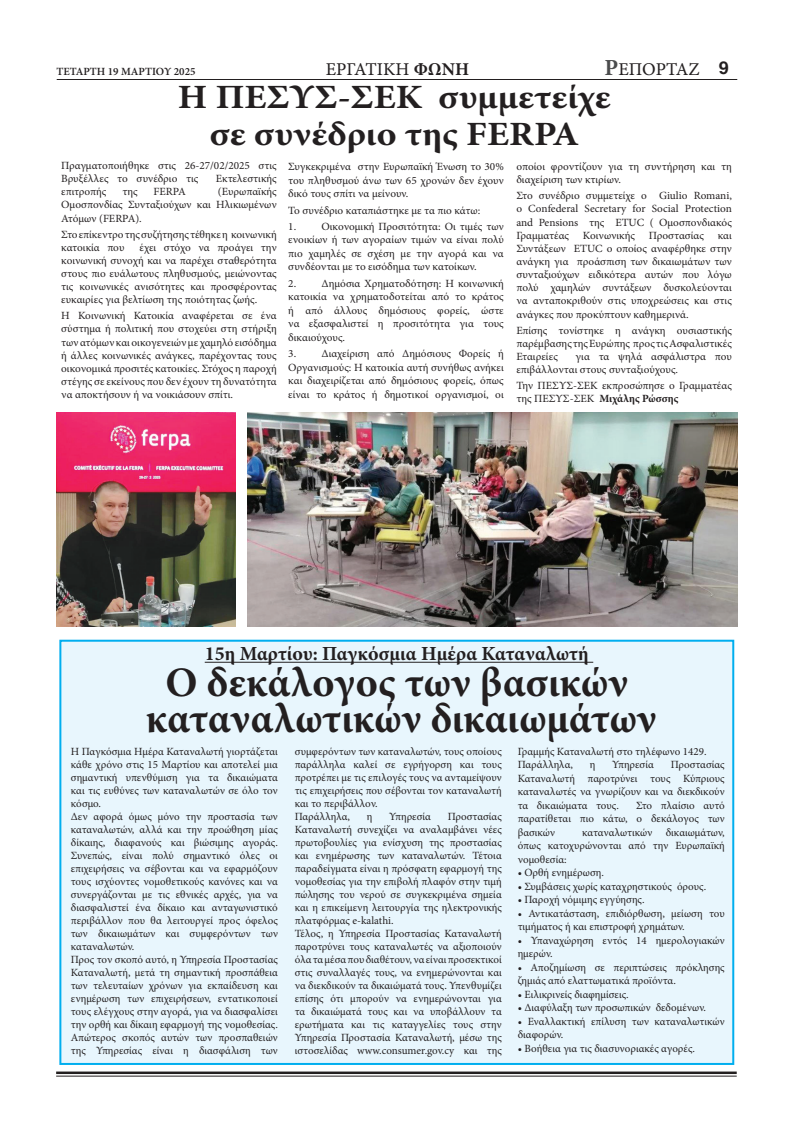
<style>
.page{position:relative;width:794px;height:1134px;background:#fff}
.page>*{position:absolute;margin:0;border:0;box-sizing:border-box;transform-origin:0 0}
.t1{font:700 42px "Minion Pro";color:#231f20}
.t2{font:700 34px "Minion Pro";color:#231f20;scale:1.11 1}
.t3{font:700 20px "Minion Pro";color:#231f20}
.t4{font:18px "Minion Pro Capt";color:#231f20}
.t5{font:700 18px "Helvetica";color:#231f20}
.t6{font:11px/13px "Minion Pro";color:#231f20;text-align:justify}
.t7{font:600 11px "Minion Pro";color:#231f20}
.s1{font-family:"Minion Pro";font-weight:700}
.s2{font-family:"Minion Pro";font-weight:700;font-size:23px;color:#4b4c4d}
.s3{font-weight:700}
</style>
<div class="page">
<img style="left:247px;top:412px;width:490px;height:214px">
<img style="left:57px;top:412px;width:178px;height:214px">
<div style="left:60px;top:641px;width:673px;height:423px;background:#e8f6fd"></div>
<hr style="left:205px;top:662px;width:388px;height:1px;background:#231f20">
<div style="left:59px;top:640px;width:675px;height:425px;border:2px solid #00aeef"></div>
<hr style="left:56px;top:1071px;width:680px;height:3px;background:#231f20">
<hr style="left:56px;top:1076px;width:680px;height:1px;background:#231f20">
<hr style="left:57px;top:79px;width:680px;height:1px;background:#231f20">
<p class="t7" style="left:56px;top:64px;width:141px">ΤΕΤΑΡΤΗ 19 ΜΑΡΤΙΟΥ 2025</p>
<p class="t4" style="left:326px;top:58px;width:145px">ΕΡΓΑΤΙΚΗ <span class="s1">ΦΩΝΗ</span></p>
<p class="t4" style="left:604px;top:58px;width:96px"><span class="s2">Ρ</span>ΕΠΟΡΤΑΖ</p>
<p class="t5" style="left:719px;top:57px;width:12px">9</p>
<p class="t2" style="left:178px;top:73px;width:391px">Η ΠΕΣΥΣ-ΣΕΚ συμμετείχε</p>
<p class="t2" style="left:210px;top:110px;width:334px">σε συνέδριο της FERPA</p>
<p class="t6" style="left:61px;top:159px;width:217px">Πραγματοποιήθηκε στις 26-27/02/2025 στις<br>Βρυξέλλες το συνέδριο τις</p>
<p class="t6" style="left:216px;top:172px;width:62px">Εκτελεστικής</p>
<p class="t6" style="left:61px;top:185px;width:217px;text-indent:157px">(Ευρωπαϊκής Ομοσπονδίας Συνταξιούχων και Ηλικιωμένων Ατόμων (FERPA).</p>
<p class="t6" style="left:61px;top:228px;width:217px">Στο επίκεντρο της συζήτησης τέθηκε η κοινωνική κατοικία που</p>
<p class="t6" style="left:61px;top:185px;width:47px">επιτροπής</p>
<p class="t6" style="left:122px;top:185px;width:17px">της</p>
<p class="t6" style="left:154px;top:185px;width:34px">FERPA</p>
<p class="t6" style="left:61px;top:241px;width:217px;text-indent:78px">έχει στόχο να προάγει την κοινωνική συνοχή και να παρέχει σταθερότητα στους πιο ευάλωτους πληθυσμούς, μειώνοντας τις κοινωνικές ανισότητες και προσφέροντας ευκαιρίες για βελτίωση της ποιότητας ζωής.</p>
<p class="t6" style="left:61px;top:309px;width:217px">Η Κοινωνική Κατοικία αναφέρεται σε ένα σύστημα ή πολιτική που στοχεύει στη στήριξη των ατόμων και οικογενειών με χαμηλό εισόδημα ή άλλες κοινωνικές ανάγκες, παρέχοντας τους οικονομικά προσιτές κατοικίες. Στόχος η παροχή στέγης σε εκείνους που δεν έχουν τη δυνατότητα να αποκτήσουν ή να νοικιάσουν σπίτι.</p>
<p class="t6" style="left:288px;top:160px;width:217px;line-height:13.5px">Συγκεκριμένα στην Ευρωπαϊκή Ένωση το 30% του πληθυσμού άνω των 65 χρονών δεν έχουν δικό τους σπίτι να μείνουν.</p>
<p class="t6" style="left:288px;top:204px;width:193px">Το συνέδριο καταπιάστηκε με τα πιο κάτω:</p>
<p class="t6" style="left:288px;top:220px;width:217px;line-height:13.5px">1. Οικονομική Προσιτότητα: Οι τιμές των ενοικίων ή των αγοραίων τιμών να είναι πολύ πιο χαμηλές σε σχέση με την αγορά και να συνδέονται με το εισόδημα των κατοίκων.</p>
<p class="t6" style="left:288px;top:276px;width:217px;line-height:13.5px">2. Δημόσια Χρηματοδότηση: Η κοινωνική κατοικία να χρηματοδοτείται από το κράτος ή από άλλους δημόσιους φορείς, ώστε να εξασφαλιστεί η προσιτότητα για τους δικαιούχους.</p>
<p class="t6" style="left:288px;top:347px;width:217px;line-height:13.5px">3. Διαχείριση από Δημόσιους Φορείς ή Οργανισμούς: Η κατοικία αυτή συνήθως ανήκει και διαχειρίζεται από δημόσιους φορείς, όπως είναι το κράτος ή δημοτικοί οργανισμοί, οι</p>
<p class="t6" style="left:516px;top:160px;width:217px">οποίοι φροντίζουν για τη συντήρηση και τη διαχείριση των κτιρίων.</p>
<p class="t6" style="left:516px;top:189px;width:217px">Στο συνέδριο συμμετείχε ο Giulio Romani, ο Confederal Secretary for Social Protection and Pensions της ETUC ( Ομοσπονδιακός Γραμματέας</p>
<p class="t6" style="left:583px;top:229px;width:54px">Κοινωνικής</p>
<p class="t6" style="left:649px;top:229px;width:57px">Προστασίας</p>
<p class="t6" style="left:516px;top:229px;width:217px;text-indent:201px">και Συντάξεων ETUC ο οποίος αναφέρθηκε στην ανάγκη για προάσπιση των δικαιωμάτων των συνταξιούχων ειδικότερα αυτών που λόγω πολύ χαμηλών συντάξεων δυσκολεύονται να ανταποκριθούν στις υποχρεώσεις και στις ανάγκες που προκύπτουν καθημερινά.</p>
<p class="t6" style="left:516px;top:324px;width:217px">Επίσης τονίστηκε η ανάγκη ουσιαστικής παρέμβασης της Ευρώπης προς τις Ασφαλιστικές Εταιρείες</p>
<p class="t6" style="left:516px;top:350px;width:217px;text-indent:59px">για τα ψηλά ασφάλιστρα που επιβάλλονται στους συνταξιούχους.</p>
<p class="t6" style="left:516px;top:379px;width:217px">Την ΠΕΣΥΣ-ΣΕΚ εκπροσώπησε ο Γραμματέας της ΠΕΣΥΣ-ΣΕΚ <span class="s3">Μιχάλης Ρώσσης</span></p>
<p class="t3" style="left:205px;top:640px;width:386px">15η Μαρτίου: Παγκόσμια Ημέρα Καταναλωτή</p>
<p class="t1" style="left:166px;top:653px;width:464px">Ο δεκάλογος των βασικών</p>
<p class="t1" style="left:146px;top:689px;width:512px">καταναλωτικών δικαιωμάτων</p>
<p class="t6" style="left:71px;top:745px;width:208px">Η Παγκόσμια Ημέρα Καταναλωτή γιορτάζεται κάθε χρόνο στις 15 Μαρτίου και αποτελεί μια σημαντική υπενθύμιση για τα δικαιώματα και τις ευθύνες των καταναλωτών σε όλο τον κόσμο.</p>
<p class="t6" style="left:71px;top:810px;width:208px">Δεν αφορά όμως μόνο την προστασία των καταναλωτών, αλλά και την προώθηση μίας δίκαιης, διαφανούς και βιώσιμης αγοράς.<br>Συνεπώς, είναι πολύ σημαντικό όλες οι επιχειρήσεις να σέβονται και να εφαρμόζουν τους ισχύοντες νομοθετικούς κανόνες και να συνεργάζονται με τις εθνικές αρχές, για να διασφαλιστεί ένα δίκαιο και ανταγωνιστικό περιβάλλον που θα λειτουργεί προς όφελος των δικαιωμάτων και συμφερόντων των καταναλωτών.</p>
<p class="t6" style="left:71px;top:953px;width:208px">Προς τον σκοπό αυτό, η Υπηρεσία Προστασίας Καταναλωτή, μετά τη σημαντική προσπάθεια των τελευταίων χρόνων για εκπαίδευση και ενημέρωση των επιχειρήσεων, εντατικοποιεί τους ελέγχους στην αγορά, για να διασφαλίσει την ορθή και δίκαιη εφαρμογή της νομοθεσίας.<br>Απώτερος σκοπός αυτών των προσπαθειών της Υπηρεσίας είναι η διασφάλιση των</p>
<p class="t6" style="left:295px;top:745px;width:208px">συμφερόντων των καταναλωτών, τους οποίους παράλληλα καλεί σε εγρήγορση και τους προτρέπει με τις επιλογές τους να ανταμείψουν τις επιχειρήσεις που σέβονται τον καταναλωτή και το περιβάλλον.</p>
<p class="t6" style="left:295px;top:810px;width:57px">Παράλληλα,</p>
<p class="t6" style="left:367px;top:810px;width:7px">η</p>
<p class="t6" style="left:389px;top:810px;width:43px">Υπηρεσία</p>
<p class="t6" style="left:518px;top:745px;width:190px">Γραμμής Καταναλωτή στο τηλέφωνο 1429.</p>
<p class="t6" style="left:518px;top:758px;width:57px">Παράλληλα,</p>
<p class="t6" style="left:590px;top:758px;width:7px">η</p>
<p class="t6" style="left:612px;top:758px;width:43px">Υπηρεσία</p>
<p class="t6" style="left:518px;top:758px;width:208px;line-height:13.5px;text-indent:153px">Προστασίας Καταναλωτή παροτρύνει τους Κύπριους καταναλωτές να γνωρίζουν και να διεκδικούν τα δικαιώματα τους.</p>
<p class="t6" style="left:518px;top:799px;width:208px;line-height:13.5px;text-indent:118px">Στο πλαίσιο αυτό παρατίθεται πιο κάτω, ο δεκάλογος των βασικών</p>
<p class="t6" style="left:295px;top:810px;width:208px;text-indent:153px">Προστασίας Καταναλωτή συνεχίζει να αναλαμβάνει νέες πρωτοβουλίες για ενίσχυση της προστασίας και ενημέρωσης των καταναλωτών. Τέτοια παραδείγματα είναι η πρόσφατη εφαρμογή της νομοθεσίας για την επιβολή πλαφόν στην τιμή πώλησης του νερού σε συγκεκριμένα σημεία και η επικείμενη λειτουργία της ηλεκτρονικής πλατφόρμας e-kalathi.</p>
<p class="t6" style="left:295px;top:927px;width:208px">Τέλος, η Υπηρεσία Προστασίας Καταναλωτή παροτρύνει τους καταναλωτές να αξιοποιούν όλα τα μέσα που διαθέτουν, να είναι προσεκτικοί στις συναλλαγές τους, να ενημερώνονται και να διεκδικούν τα δικαιώματά τους. Υπενθυμίζει επίσης ότι μπορούν να ενημερώνονται για τα δικαιώματά τους και να υποβάλλουν τα ερωτήματα και τις καταγγελίες τους στην Υπηρεσία Προστασία Καταναλωτή, μέσω της ιστοσελίδας www.consumer.gov.cy και της</p>
<p class="t6" style="left:518px;top:826px;width:208px;line-height:13.5px;text-indent:64px">καταναλωτικών δικαιωμάτων, όπως κατοχυρώνονται από την Ευρωπαϊκή νομοθεσία:</p>
<p class="t6" style="left:518px;top:866px;width:88px">• Ορθή ενημέρωση.</p>
<p class="t6" style="left:518px;top:880px;width:190px">• Συμβάσεις χωρίς καταχρηστικούς όρους.</p>
<p class="t6" style="left:518px;top:893px;width:128px">• Παροχή νόμιμης εγγύησης.</p>
<p class="t6" style="left:518px;top:907px;width:208px;line-height:13.5px">• Αντικατάσταση, επιδιόρθωση, μείωση του τιμήματος ή και επιστροφή χρημάτων.</p>
<p class="t6" style="left:518px;top:934px;width:208px;line-height:13.5px">• Υπαναχώρηση εντός 14 ημερολογιακών ημερών.</p>
<p class="t6" style="left:518px;top:961px;width:208px;line-height:13.5px">• Αποζημίωση σε περιπτώσεις πρόκλησης ζημιάς από ελαττωματικά προϊόντα.</p>
<p class="t6" style="left:518px;top:988px;width:113px">• Ειλικρινείς διαφημίσεις.</p>
<p class="t6" style="left:518px;top:1001px;width:190px">• Διαφύλαξη των προσωπικών δεδομένων.</p>
<p class="t6" style="left:518px;top:1015px;width:208px;line-height:13.5px">• Εναλλακτική επίλυση των καταναλωτικών διαφορών.</p>
<p class="t6" style="left:518px;top:1042px;width:179px">• Βοήθεια για τις διασυνοριακές αγορές.</p>
</div>
